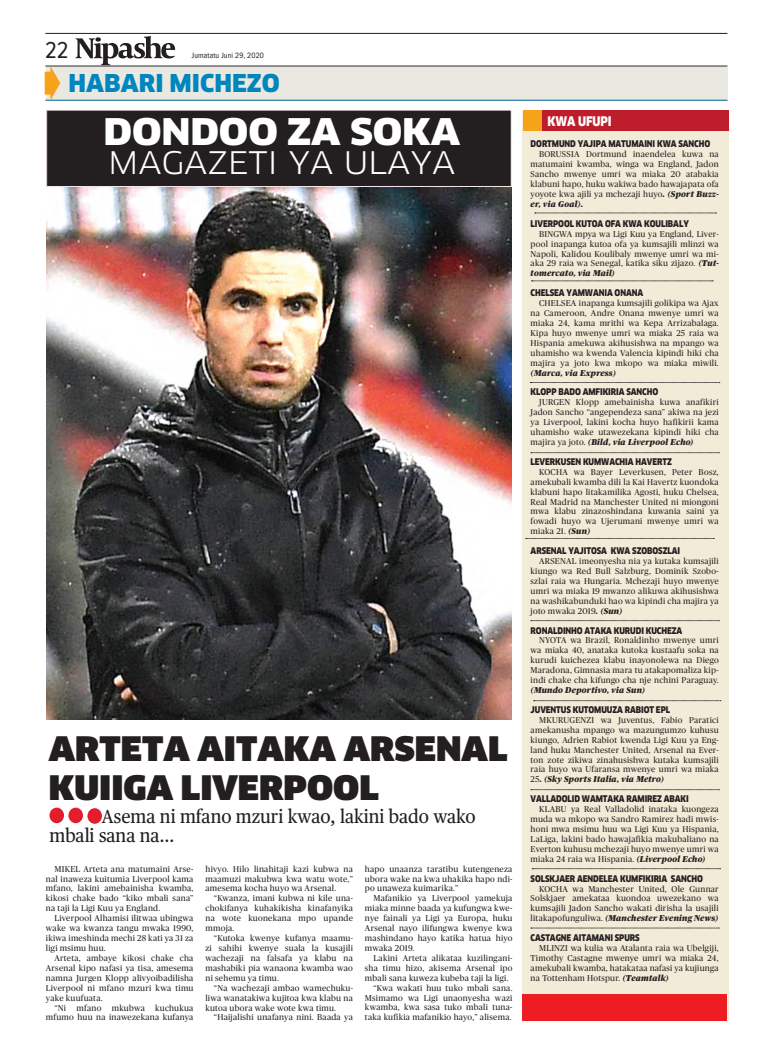
<style>
.page{position:relative;width:770px;height:1063px;background:#fff}
.page>*{position:absolute;margin:0;border:0;box-sizing:border-box;transform-origin:0 0}
.t1{font:900 35.9px "Clan OSF";letter-spacing:-.005em;color:#fff;scale:1.1 1}
.t2{font:900 33px/39px "Clan LF";color:#231f20;scale:1.05 1}
.t3{font:30.4px "Clan OSF";letter-spacing:-.005em;color:#fff;scale:1.1 1}
.t4{font:900 24px "Clan OSF";color:#0086be}
.t5{font:24px "Proxima Nova Cond";color:#231f20}
.t6{font:19px/19px "Publico Text";color:#231f20;scale:.93 1}
.t7{font:900 12.9px "Clan OSF";letter-spacing:-.01em;color:#fff;scale:.86 1}
.t8{font:900 9px "Clan OSF";letter-spacing:-.01em;color:#231f20;scale:.86 1}
.t9{font:8.5px/9.9px "Publico";letter-spacing:.03em;color:#231f20;text-align:justify}
.t10{font:italic 900 8.5px "Publico";letter-spacing:.03em;color:#231f20}
.t11{font:condensed 8px "Franklin Gothic";letter-spacing:.01em;color:#231f20}
.s1{font-weight:900;font-style:italic}
.s2{font-weight:400;font-style:normal}
</style>
<div class="page">
<hr style="left:45px;top:33px;width:682px;height:1px;background:#231f20">
<hr style="left:45px;top:66px;width:682px;height:1px;background:#231f20">
<div style="left:46px;top:67px;width:681px;height:33px;background:#e9e9e1"></div>
<hr style="left:45px;top:100px;width:682px;height:1px;background:#00689e">
<svg style="left:76px;top:36px;width:99px;height:29px"></svg>
<svg style="left:45px;top:66px;width:15px;height:34px"></svg>
<div style="left:49px;top:808px;width:15px;height:15px;background:#e41d2c;border-radius:50%"></div>
<div style="left:68px;top:808px;width:15px;height:15px;background:#e41d2c;border-radius:50%"></div>
<div style="left:87px;top:808px;width:15px;height:16px;background:#e41d2c;border-radius:50%"></div>
<div style="left:522px;top:111px;width:207px;height:910px;background:#f1ebd8"></div>
<div style="left:525px;top:111px;width:204px;height:20px;background:#be1d2c"></div>
<div style="left:522px;top:111px;width:19px;height:20px;background:#f6a31a"></div>
<div style="left:47px;top:110px;width:464px;height:77px;background:#231f20"></div>
<div style="left:46px;top:110px;width:466px;height:77px;border:1px solid #f3e5eb"></div>
<svg style="left:534px;top:213px;width:182px;height:1px"></svg>
<svg style="left:531px;top:281px;width:182px;height:1px"></svg>
<svg style="left:530px;top:382px;width:189px;height:1px"></svg>
<svg style="left:526px;top:538px;width:188px;height:1px"></svg>
<svg style="left:531px;top:452px;width:188px;height:1px"></svg>
<svg style="left:533px;top:700px;width:188px;height:1px"></svg>
<svg style="left:531px;top:789px;width:188px;height:1px"></svg>
<svg style="left:532px;top:868px;width:188px;height:1px"></svg>
<svg style="left:531px;top:928px;width:188px;height:1px"></svg>
<svg style="left:531px;top:620px;width:188px;height:1px"></svg>
<img style="left:47px;top:187px;width:465px;height:533px">
<div style="left:522px;top:995px;width:205px;height:26px;background:#ee1d23"></div>
<h3 class="t5" style="left:45px;top:39px;width:25px">22</h3>
<p class="t11" style="left:192px;top:51px;width:74px">Jumatatu Juni 29, 2020</p>
<h3 class="t4" style="left:68px;top:70px;width:213px">HABARI MICHEZO</h3>
<h1 class="t1" style="left:104px;top:112px;width:325px">DONDOO ZA SOKA</h1>
<h3 class="t3" style="left:108px;top:146px;width:317px">MAGAZETI YA ULAYA</h3>
<h2 class="t2" style="left:49px;top:729px;width:438px">ARTETA AITAKA ARSENAL<br>KUIIGA LIVERPOOL</h2>
<h3 class="t6" style="left:49px;top:807px;width:460px;text-indent:52px">Asema ni mfano mzuri kwao, lakini bado wako mbali sana na…</h3>
<p class="t9" style="left:46px;top:864px;width:149px;text-indent:8px">MIKEL Arteta ana matumaini Arse&shy;nal inaweza kuitumia Liverpool kama mfano, lakini amebainisha kwamba, kikosi chake bado “kiko mbali sana” na taji la Ligi Kuu ya England.</p>
<p class="t9" style="left:46px;top:913px;width:149px;text-indent:8px">Liverpool Alhamisi ilitwaa ubingwa wake wa kwanza tangu mwaka 1990, ikiwa imeshinda mechi 28 kati ya 31 za ligi msimu huu.</p>
<p class="t9" style="left:46px;top:953px;width:149px;text-indent:8px">Arteta, ambaye kikosi chake cha Arsenal kipo nafasi ya tisa, amesema namna Jurgen Klopp alivyoibadilisha Liverpool ni mfano mzuri kwa timu yake kuufuata.</p>
<p class="t9" style="left:46px;top:1003px;width:149px;text-align:right">“Ni mfano mkubwa kuchukua mfumo huu na inawezekana kufanya</p>
<p class="t9" style="left:205px;top:864px;width:149px">hivyo. Hilo linahitaji kazi kubwa na maamuzi makubwa kwa watu wote,” amesema kocha huyo wa Arsenal.</p>
<p class="t9" style="left:205px;top:893px;width:149px;text-indent:8px">“Kwanza, imani kubwa ni kile una&shy;chokifanya kuhakikisha kinafanyika na wote kuonekana mpo upande mmoja.</p>
<p class="t9" style="left:205px;top:933px;width:149px;text-indent:8px">“Kutoka kwenye kufanya maamu&shy;zi sahihi kwenye suala la kusajili wachezaji na falsafa ya klabu na mashabiki pia wanaona kwamba wao ni sehemu ya timu.</p>
<p class="t9" style="left:205px;top:983px;width:149px;text-indent:8px">“Na wachezaji ambao wamechuku&shy;liwa wanatakiwa kujitoa kwa klabu na kutoa ubora wake wote kwa timu.</p>
<p class="t9" style="left:214px;top:1013px;width:140px">“Haijalishi unafanya nini. Baada ya</p>
<p class="t9" style="left:365px;top:864px;width:149px">hapo unaanza taratibu kutengeneza ubora wake na kwa uhakika hapo ndi&shy;po unaweza kuimarika.”</p>
<p class="t9" style="left:365px;top:893px;width:149px;text-indent:8px">Mafanikio ya Liverpool yamekuja miaka minne baada ya kufungwa kwe&shy;nye fainali ya Ligi ya Europa, huku Arsenal nayo ilifungwa kwenye kwa mashindano hayo katika hatua hiyo mwaka 2019.</p>
<p class="t9" style="left:373px;top:953px;width:140px">Lakini Arteta alikataa kuzilingani-</p>
<p class="t9" style="left:365px;top:963px;width:149px">sha timu hizo, akisema Arsenal ipo</p>
<p class="t9" style="left:365px;top:973px;width:145px">mbali sana kuweza kubeba taji la ligi.</p>
<p class="t9" style="left:373px;top:983px;width:140px">“Kwa wakati huu tuko mbali sana.</p>
<p class="t9" style="left:365px;top:993px;width:149px">Msimamo wa Ligi unaonyesha wazi</p>
<p class="t9" style="left:365px;top:1003px;width:149px">kwamba, kwa sasa tuko mbali tuna-</p>
<p class="t9" style="left:365px;top:1012px;width:148px">taka kufikia mafanikio hayo,” alisema.</p>
<h3 class="t7" style="left:547px;top:114px;width:74px">KWA UFUPI</h3>
<p class="t8" style="left:530px;top:139px;width:198px">DORTMUND YAJIPA MATUMAI NI KWA SANCHO</p>
<p class="t9" style="left:530px;top:149px;width:190px;text-indent:8px">BORUSSIA Dortmund inaendelea kuwa na matumaini kwamba, winga wa England, Jadon Sancho mwenye umri wa miaka 20 atabakia klabuni hapo, huku wakiwa bado hawajapata ofa yoyote kwa ajili ya mchezaji huyo<span class="s1">. (Sport Buzz&shy;er, via Goal).</span></p>
<p class="t8" style="left:530px;top:218px;width:185px">LIVERPOO L KUTOA OFA KWA KOULIBALY</p>
<p class="t9" style="left:530px;top:229px;width:190px;text-indent:8px">BINGWA mpya wa Ligi Kuu ya England, Liver&shy;pool inapanga kutoa ofa ya kumsajili mlinzi wa Napoli, Kalidou Koulibaly mwenye umri wa mi&shy;aka 29 raia wa Senegal, katika siku zijazo. <span class="s1">(Tut&shy;tomercato, via Mail)</span></p>
<p class="t8" style="left:530px;top:288px;width:132px">CHELSEA YAMWANIA ONANA</p>
<p class="t9" style="left:530px;top:298px;width:190px;text-indent:8px">CHELSEA inapanga kumsajili golikipa wa Ajax na Cameroon, Andre Onana mwenye umri wa miaka 24, kama mrithi wa Kepa Arrizabalaga.<br>Kipa huyo mwenye umri wa miaka 25 raia wa Hispania amekuwa akihusishwa na mpango wa uhamisho wa kwenda Valencia kipindi hiki cha majira ya joto kwa mkopo wa miaka miwili.</p>
<p class="t10" style="left:530px;top:368px;width:87px">(Marca, via Express)</p>
<p class="t8" style="left:530px;top:387px;width:96px">KLOPP BADO AM FIKIRIA</p>
<p class="t8" style="left:626px;top:387px;width:26px">SANCHO</p>
<p class="t9" style="left:530px;top:397px;width:190px;text-indent:8px">JURGEN Klopp amebainisha kuwa anafikiri Jadon Sancho “angependeza sana” akiwa na jezi ya Liverpool, lakini kocha huyo hafikirii kama uhamisho wake utawezekana kipindi hiki cha majira ya joto. <span class="s1">(Bild, via Liverpool Echo)</span></p>
<p class="t8" style="left:530px;top:457px;width:99px">LEVERKUSEN KUMWACHIA</p>
<p class="t8" style="left:635px;top:457px;width:43px">HAVERTZ</p>
<p class="t9" style="left:530px;top:467px;width:190px;text-indent:8px">KOCHA wa Bayer Leverkusen, Peter Bosz, amekubali kwamba dili la Kai Havertz kuondoka klabuni hapo litakamilika Agosti, huku Chelsea, Real Madrid na Manchester United ni miongoni mwa klabu zinazoshindana kuwania saini ya fowadi huyo wa Ujerumani mwenye umri wa miaka 21. <span class="s1">(Sun)</span></p>
<p class="t8" style="left:530px;top:546px;width:131px">ARSENAL YAJITOSA KWA SZOBO</p>
<p class="t8" style="left:658px;top:546px;width:22px">SZLAI</p>
<p class="t9" style="left:530px;top:556px;width:190px;text-indent:8px">ARSENAL imeonyesha nia ya kutaka kumsajili kiungo wa Red Bull Salzburg, Dominik Szobo&shy;szlai raia wa Hungaria. Mchezaji huyo mwenye umri wa miaka 19 mwanzo alikuwa akihusishwa na washikabunduki hao wa kipindi cha majira ya joto mwaka 2019<span class="s1">. (Sun)</span></p>
<p class="t8" style="left:530px;top:625px;width:154px">RONALDINHO ATAKA KURUDI KUCHEZA</p>
<p class="t9" style="left:530px;top:636px;width:190px;text-indent:8px">NYOTA wa Brazil, Ronaldinho mwenye umri wa miaka 40, anataka kutoka kustaafu soka na kurudi kuichezea klabu inayonolewa na Diego Maradona, Gimnasia mara tu atakapomaliza kip&shy;indi chake cha kifungo cha nje nchini Paraguay.</p>
<p class="t10" style="left:530px;top:685px;width:116px">(Mundo Deportivo, via Sun)</p>
<p class="t8" style="left:530px;top:705px;width:117px">JUVENTUS KUTOM UUZA RABIO</p>
<p class="t8" style="left:649px;top:705px;width:26px">T EPL</p>
<p class="t9" style="left:530px;top:715px;width:190px;text-indent:8px">MKURUGENZI wa Juventus, Fabio Paratici amekanusha mpango wa mazungumzo kuhusu kiungo, Adrien Rabiot kwenda Ligi Kuu ya Eng&shy;land huku Manchester United, Arsenal na Ever&shy;ton zote zikiwa zinahusishwa kutaka kumsajili raia huyo wa Ufaransa mwenye umri wa miaka</p>
<p class="t10" style="left:530px;top:775px;width:135px"><span class="s2">25</span>. (Sky Sports Italia, via Metro)</p>
<p class="t8" style="left:530px;top:794px;width:119px">VALLADOLID WAMTAKA RAMIREZ</p>
<p class="t8" style="left:664px;top:794px;width:29px">ABAKI</p>
<p class="t9" style="left:530px;top:804px;width:190px;text-indent:8px">KLABU ya Real Valladolid inataka kuongeza muda wa mkopo wa Sandro Ramirez hadi mwis&shy;honi mwa msimu huu wa Ligi Kuu ya Hispania, LaLiga, lakini bado hawajafikia makubaliano na Everton kuhusu mchezaji huyo mwenye umri wa miaka 24 raia wa Hispania. <span class="s1">(Liverpool Echo)</span></p>
<p class="t8" style="left:530px;top:873px;width:41px">SOLSKJAER</p>
<p class="t8" style="left:577px;top:873px;width:92px">AENDELEA KUMFIKIRIA</p>
<p class="t8" style="left:671px;top:873px;width:26px">SANCHO</p>
<p class="t9" style="left:530px;top:884px;width:190px;text-indent:8px">KOCHA wa Manchester United, Ole Gunnar Solskjaer amekataa kuondoa uwezekano wa kumsajili Jadon Sancho wakati dirisha la usajili litakapofunguliwa. <span class="s1">(Manchester Evening News)</span></p>
<p class="t8" style="left:530px;top:933px;width:73px">CASTAGNE AI TAMA</p>
<p class="t8" style="left:604px;top:933px;width:42px">NI SPURS</p>
<p class="t9" style="left:530px;top:943px;width:190px;text-indent:8px">MLINZI wa kulia wa Atalanta raia wa Ubelgiji, Timothy Castagne mwenye umri wa miaka 24, amekubali kwamba, hatakataa nafasi ya kujiunga na Tottenham Hotspur. <span class="s1">(Teamtalk)</span></p>
</div>
